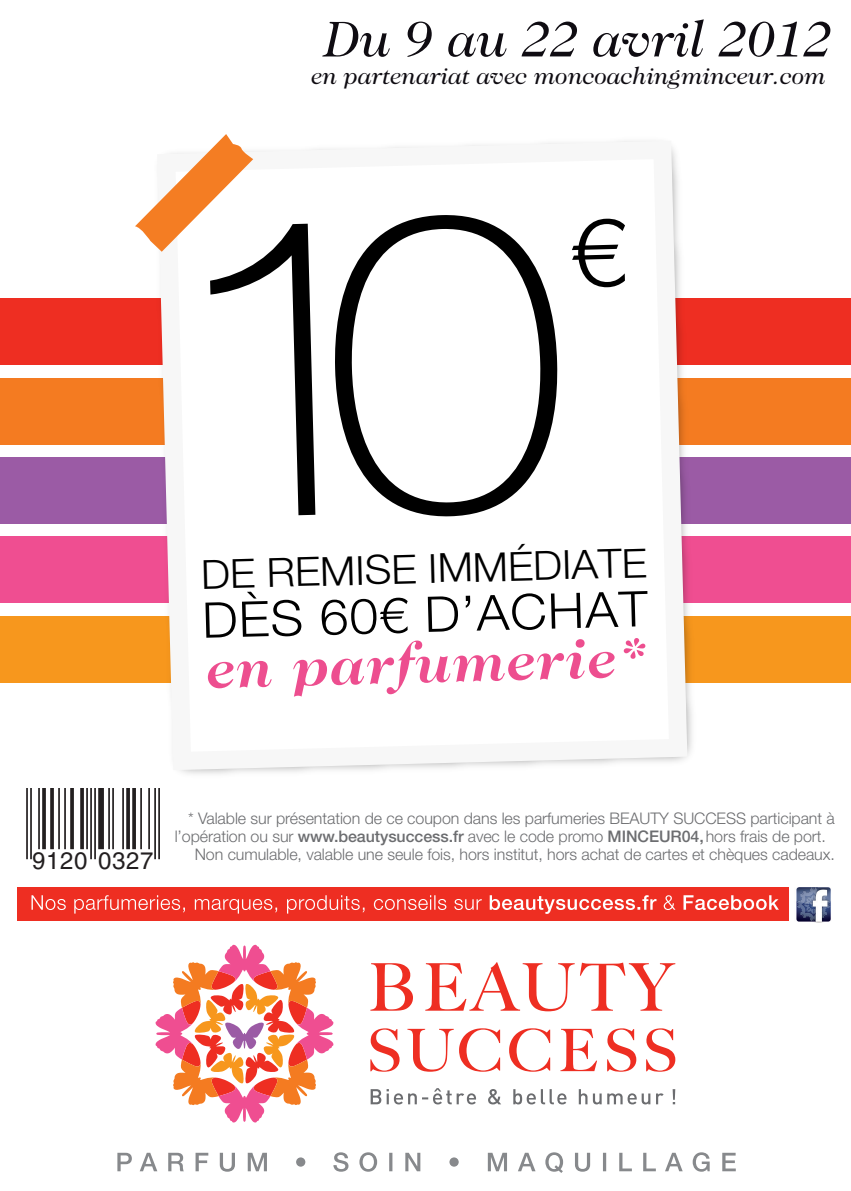
<style>
.page{position:relative;width:851px;height:1191px;background:#fff}
.page>*{position:absolute;margin:0;border:0;box-sizing:border-box;transform-origin:0 0}
.t1{font:italic 700 56px "Caslon 224 Std";color:#ed4e8f;scale:1.05 1}
.t2{font:italic 50.8px "Caslon 224 Std";color:#0f0c12}
.t3{font:300 49.2px "Helvetica Neue LT Std";color:#000;scale:1.05 1}
.t4{font:300 40.2px "Helvetica Neue LT Std";color:#000;scale:1.05 1}
.t5{font:italic 24px "Caslon 224 Std";color:#0f0c12}
.t6{font:24px "Helvetica";letter-spacing:.025em;color:#231f20}
.t7{font:300 16px "Helvetica Neue LT Std";letter-spacing:-.005em;color:#6c6d70}
.s1{font-weight:500}
</style>
<div class="page">
<div style="left:0;top:377px;width:850px;height:67px;background:#f47b21"></div>
<div style="left:0;top:298px;width:850px;height:67px;background:#ee2e22"></div>
<div style="left:0;top:457px;width:850px;height:67px;background:#9b5ba5"></div>
<div style="left:0;top:536px;width:850px;height:67px;background:#ef4e91"></div>
<div style="left:0;top:616px;width:850px;height:67px;background:#f7971d"></div>
<svg style="left:155px;top:944px;width:179px;height:179px"></svg>
<svg style="left:370px;top:962px;width:305px;height:109px"></svg>
<svg style="left:370px;top:1088px;width:305px;height:16px"></svg>
<svg style="left:117px;top:1152px;width:618px;height:21px"></svg>
<div style="left:17px;top:887px;width:771px;height:33px;background:#ee2e22"></div>
<svg style="left:31px;top:895px;width:747px;height:19px"></svg>
<img style="left:796px;top:887px;width:35px;height:36px">
<svg style="left:148px;top:141px;width:548px;height:633px"></svg>
<hr style="left:38px;top:788px;width:2px;height:61px;background:#231f20">
<hr style="left:30px;top:788px;width:2px;height:71px;background:#231f20">
<hr style="left:26px;top:788px;width:2px;height:71px;background:#231f20">
<svg style="left:50px;top:788px;width:4px;height:61px"></svg>
<svg style="left:42px;top:788px;width:4px;height:61px"></svg>
<hr style="left:64px;top:788px;width:2px;height:61px;background:#231f20">
<hr style="left:58px;top:788px;width:2px;height:61px;background:#231f20">
<svg style="left:80px;top:788px;width:4px;height:61px"></svg>
<svg style="left:70px;top:788px;width:4px;height:61px"></svg>
<hr style="left:94px;top:788px;width:2px;height:71px;background:#231f20">
<hr style="left:90px;top:788px;width:2px;height:71px;background:#231f20">
<hr style="left:86px;top:788px;width:2px;height:61px;background:#231f20">
<div style="left:98px;top:788px;width:6px;height:61px;background:#231f20"></div>
<hr style="left:122px;top:788px;width:2px;height:61px;background:#231f20">
<hr style="left:112px;top:788px;width:2px;height:61px;background:#231f20">
<hr style="left:108px;top:788px;width:2px;height:61px;background:#231f20">
<svg style="left:132px;top:788px;width:4px;height:61px"></svg>
<svg style="left:126px;top:788px;width:4px;height:61px"></svg>
<hr style="left:158px;top:788px;width:2px;height:71px;background:#231f20">
<hr style="left:154px;top:788px;width:2px;height:71px;background:#231f20">
<hr style="left:148px;top:788px;width:2px;height:61px;background:#231f20">
<hr style="left:140px;top:788px;width:2px;height:61px;background:#231f20">
<svg style="left:135px;top:134px;width:118px;height:118px"></svg>
<div style="left:209px;top:212px;width:352px;height:307px;background:#fff"></div>
<svg style="left:571px;top:218px;width:55px;height:70px"></svg>
<h2 class="t2" style="left:325px;top:10px;width:509px">Du 9 au 22 avril 2012</h2>
<h3 class="t5" style="left:311px;top:63px;width:516px">en partenariat avec moncoachingminceur.com</h3>
<h3 class="t4" style="left:200px;top:552px;width:426px;rotate:-2deg">DE REMISE IMMÉDIATE</h3>
<h3 class="t3" style="left:201px;top:592px;width:426px;rotate:-2deg">DÈS 60€ D’ACHAT</h3>
<h1 class="t1" style="left:204px;top:638px;width:421px;rotate:-2deg">en parfumerie*</h1>
<h3 class="t6" style="left:32px;top:847px;width:123px">9120 0327</h3>
<p class="t7" style="left:188px;top:808px;width:648px">* Valable sur présentation de ce coupon dans les parfumeries BEAUTY SUCCESS participant à</p>
<p class="t7" style="left:175px;top:826px;width:652px">l’opération ou sur <span class="s1">www.beautysuccess.fr</span> avec le code promo <span class="s1">MINCEUR04,</span>hors frais de port.</p>
<p class="t7" style="left:195px;top:844px;width:641px">Non cumulable, valable une seule fois, hors institut, hors achat de cartes et chèques cadeaux.</p>
</div>
